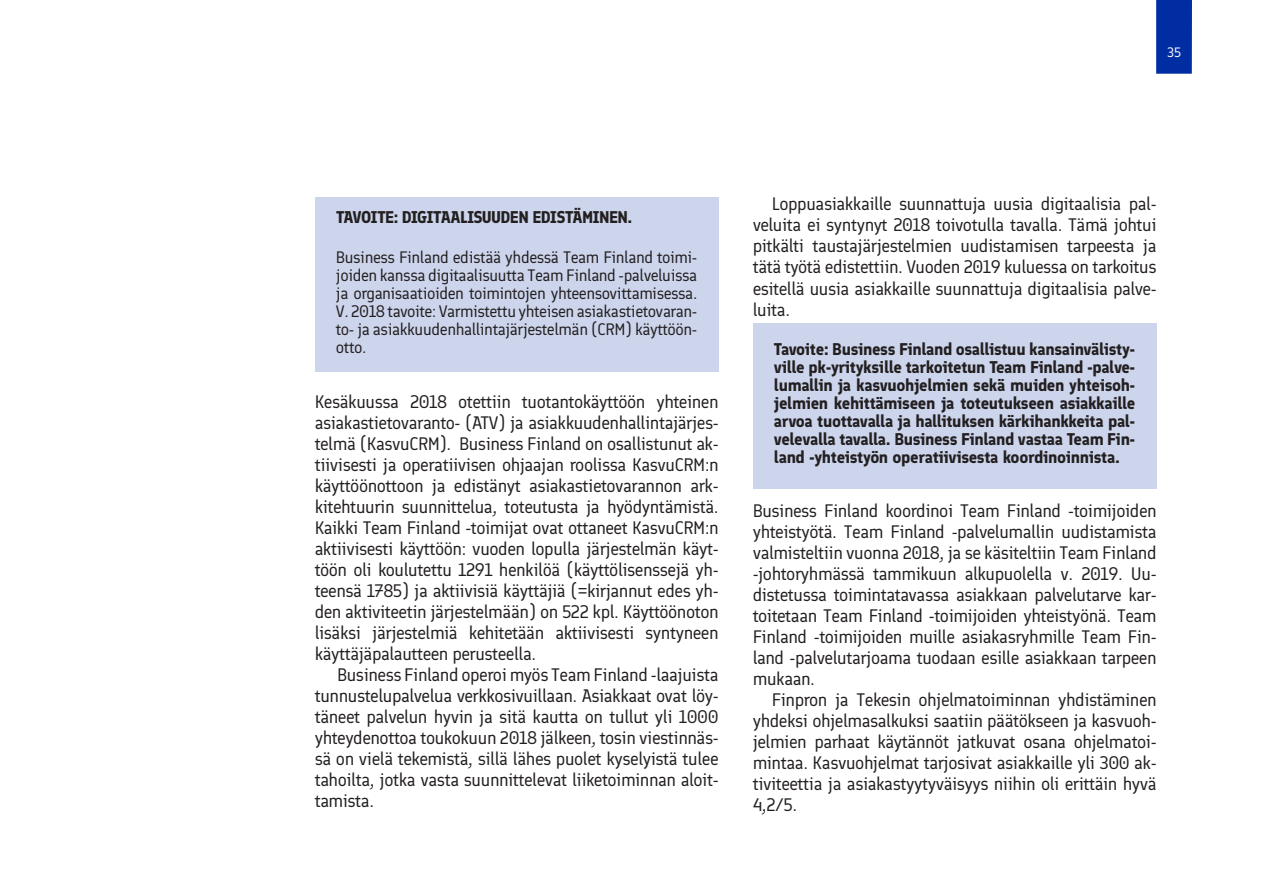
<style>
.page{position:relative;width:1263px;height:893px;background:#fff}
.page>*{position:absolute;margin:0;border:0;box-sizing:border-box;transform-origin:0 0}
.body_text{font:18px/21px "Finlandica";letter-spacing:-.025em;color:#231f20;text-align:justify}
.body_text_indent{font:18px/21px "Finlandica";letter-spacing:-.025em;color:#231f20;text-align:justify}
.Infobox_body{font:700 16.5px/18px "Finlandica";letter-spacing:-.025em;color:#231f20;text-align:justify}
.Infobox_body-2{font:16.5px/18px "Finlandica";letter-spacing:-.025em;color:#231f20;text-align:justify}
.Infobox_header{font:700 16.5px "Finlandica";letter-spacing:-.035em;color:#231f20}
.t1{font:13.5px "Finlandica";color:#fff}
</style>
<div class="page">
<div style="left:1156px;top:0;width:36px;height:74px;background:#002ea2"></div>
<div style="left:315px;top:197px;width:404px;height:174px;background:#ccd5ec"></div>
<div style="left:753px;top:323px;width:404px;height:166px;background:#ccd5ec"></div>
<p class="t1" style="left:1167px;top:43px;width:15px">35</p>
<p class="Infobox_header" style="left:336px;top:207px;width:298px">TAVOITE: DIGITAALISUUDEN EDISTÄMINEN.</p>
<p class="Infobox_body-2" style="left:336px;top:248px;width:363px">Business Finland edistää yhdessä Team Finland toimi&shy;joiden kanssa digitaalisuutta Team Finland -palveluissa ja organisaatioiden toimintojen yhteensovittamisessa.<br>V. 2018 tavoite: Varmistettu yhteisen asiakastietovaran&shy;to- ja asiakkuudenhallintajärjestelmän (CRM) käyttöön&shy;otto.</p>
<p class="body_text" style="left:315px;top:391px;width:405px">Kesäkuussa 2018 otettiin tuotantokäyttöön yhteinen asiakastietovaranto- (ATV) ja asiakkuudenhallintajärjes&shy;telmä (KasvuCRM). Business Finland on osallistunut ak&shy;tiivisesti ja operatiivisen ohjaajan roolissa KasvuCRM:n käyttöönottoon ja edistänyt asiakastietovarannon ark&shy;kitehtuurin suunnittelua, toteutusta ja hyödyntämistä.<br>Kaikki Team Finland -toimijat ovat ottaneet KasvuCRM:n aktiivisesti käyttöön: vuoden lopulla järjestelmän käyt&shy;töön oli koulutettu 1291 henkilöä (käyttölisenssejä yh&shy;teensä 1785) ja aktiivisiä käyttäjiä (=kirjannut edes yh&shy;den aktiviteetin järjestelmään) on 522 kpl. Käyttöönoton lisäksi järjestelmiä kehitetään aktiivisesti syntyneen käyttäjäpalautteen perusteella.</p>
<p class="body_text_indent" style="left:315px;top:664px;width:405px;text-indent:22px">Business Finland operoi myös Team Finland -laajuista tunnustelupalvelua verkkosivuillaan. Asiakkaat ovat löy&shy;täneet palvelun hyvin ja sitä kautta on tullut yli 1000 yhteydenottoa toukokuun 2018 jälkeen, tosin viestinnäs&shy;sä on vielä tekemistä, sillä lähes puolet kyselyistä tulee tahoilta, jotka vasta suunnittelevat liiketoiminnan aloit&shy;tamista.</p>
<p class="body_text_indent" style="left:753px;top:194px;width:405px;text-indent:19px">Loppuasiakkaille suunnattuja uusia digitaalisia pal&shy;veluita ei syntynyt 2018 toivotulla tavalla. Tämä johtui pitkälti taustajärjestelmien uudistamisen tarpeesta ja tätä työtä edistettiin. Vuoden 2019 kuluessa on tarkoitus esitellä uusia asiakkaille suunnattuja digitaalisia palve&shy;luita.</p>
<p class="Infobox_body" style="left:774px;top:340px;width:363px">Tavoite: Business Finland osallistuu kansainvälisty&shy;ville pk-yrityksille tarkoitetun Team Finland -palve&shy;lumallin ja kasvuohjelmien sekä muiden yhteisoh&shy;jelmien kehittämiseen ja toteutukseen asiakkaille arvoa tuottavalla ja hallituksen kärkihankkeita pal&shy;velevalla tavalla. Business Finland vastaa Team Fin&shy;land -yhteistyön operatiivisesta koordinoinnista.</p>
<p class="body_text" style="left:753px;top:500px;width:405px">Business Finland koordinoi Team Finland -toimijoiden yhteistyötä. Team Finland -palvelumallin uudistamista valmisteltiin vuonna 2018, ja se käsiteltiin Team Finland -johtoryhmässä tammikuun alkupuolella v. 2019. Uu&shy;distetussa toimintatavassa asiakkaan palvelutarve kar&shy;toitetaan Team Finland -toimijoiden yhteistyönä. Team Finland -toimijoiden muille asiakasryhmille Team Fin&shy;land -palvelutarjoama tuodaan esille asiakkaan tarpeen mukaan.</p>
<p class="body_text_indent" style="left:753px;top:689px;width:405px;text-indent:19px">Finpron ja Tekesin ohjelmatoiminnan yhdistäminen yhdeksi ohjelmasalkuksi saatiin päätökseen ja kasvuoh&shy;jelmien parhaat käytännöt jatkuvat osana ohjelmatoi&shy;mintaa. Kasvuohjelmat tarjosivat asiakkaille yli 300 ak&shy;tiviteettia ja asiakastyytyväisyys niihin oli erittäin hyvä 4,2/5.</p>
</div>
